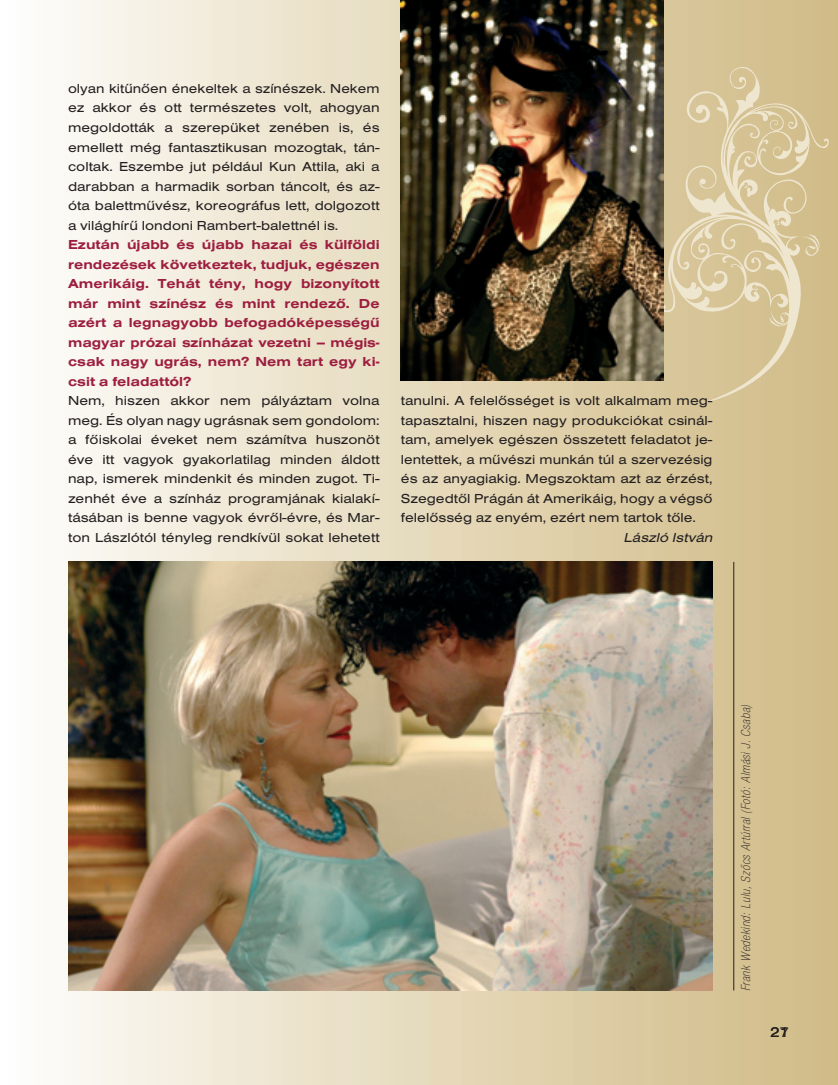
<style>
.page{position:relative;width:838px;height:1085px;background:#fff}
.page>*{position:absolute;margin:0;border:0;box-sizing:border-box;transform-origin:0 0}
.t1{font:15px "H Sans Extended";color:#231f20}
.t2{font:13.5px/19.5px "H Sans Extended";color:#231f20;text-align:justify}
.t3{font:500 13.5px/19.5px "H Sans Extended";color:#9d1e3f;text-align:justify}
.t4{font:italic 100 condensed 13.5px "H Sans";color:#231f20}
.t5{font:13.5px "H Sans Extended Regular Obl";color:#231f20}
</style>
<div class="page">
<div style="left:0;top:0;width:838px;height:1084px;background:linear-gradient(to right,#fdfcfa,#ceb883)"></div>
<svg style="left:594px;top:44px;width:244px;height:374px;background:#d7c599"></svg>
<img style="left:401px;top:0;width:262px;height:380px">
<img style="left:68px;top:561px;width:644px;height:429px">
<hr style="left:733px;top:562px;width:1px;height:428px;background:#231f20">
<p class="t2" style="left:68px;top:79px;width:313px">olyan kitûnôen énekeltek a színészek. Nekem ez akkor és ott természetes volt, ahogyan megoldották a szerepüket zenében is, és emellett még fantasztikusan mozogtak, tán&shy;coltak. Eszembe jut például Kun Attila, aki a darabban a harmadik sorban táncolt, és az&shy;óta balettmûvész, koreográfus lett, dolgozott a világhírû londoni Rambert-balettnél is.</p>
<p class="t3" style="left:68px;top:234px;width:313px">Ezután újabb és újabb hazai és külföldi rendezések következtek, tudjuk, egészen Amerikáig. Tehát tény, hogy bizonyított már mint színész és mint rendezô. De azért a legnagyobb befogadóképességû magyar prózai színházat vezetni — mégis&shy;csak nagy ugrás, nem? Nem tart egy ki&shy;csit a feladattól?</p>
<p class="t2" style="left:68px;top:391px;width:313px">Nem, hiszen akkor nem pályáztam volna meg. És olyan nagy ugrásnak sem gondolom: a fôiskolai éveket nem számítva huszonöt éve itt vagyok gyakorlatilag minden áldott nap, ismerek mindenkit és minden zugot. Ti&shy;zenhét éve a színház programjának kialakí&shy;tásában is benne vagyok évrôl-évre, és Mar&shy;ton Lászlótól tényleg rendkívül sokat lehetett</p>
<p class="t2" style="left:401px;top:390px;width:313px">tanulni. A felelôsséget is volt alkalmam meg&shy;tapasztalni, hiszen nagy produkciókat csinál&shy;tam, amelyek egészen összetett feladatot je&shy;lentettek, a mûvészi munkán túl a szervezésig és az anyagiakig. Megszoktam azt az érzést, Szegedtôl Prágán át Amerikáig, hogy a végsô felelôsség az enyém, ezért nem tartok tôle.</p>
<p class="t5" style="left:623px;top:529px;width:90px">László István</p>
<p class="t4" style="left:738px;top:991px;width:288px;rotate:-90deg">Frank Wedekind: Lulu, Szôcs Artúrral (Fotó: Almási J. Csaba)</p>
<p class="t1" style="left:770px;top:1023px;width:20px">271</p>
</div>
